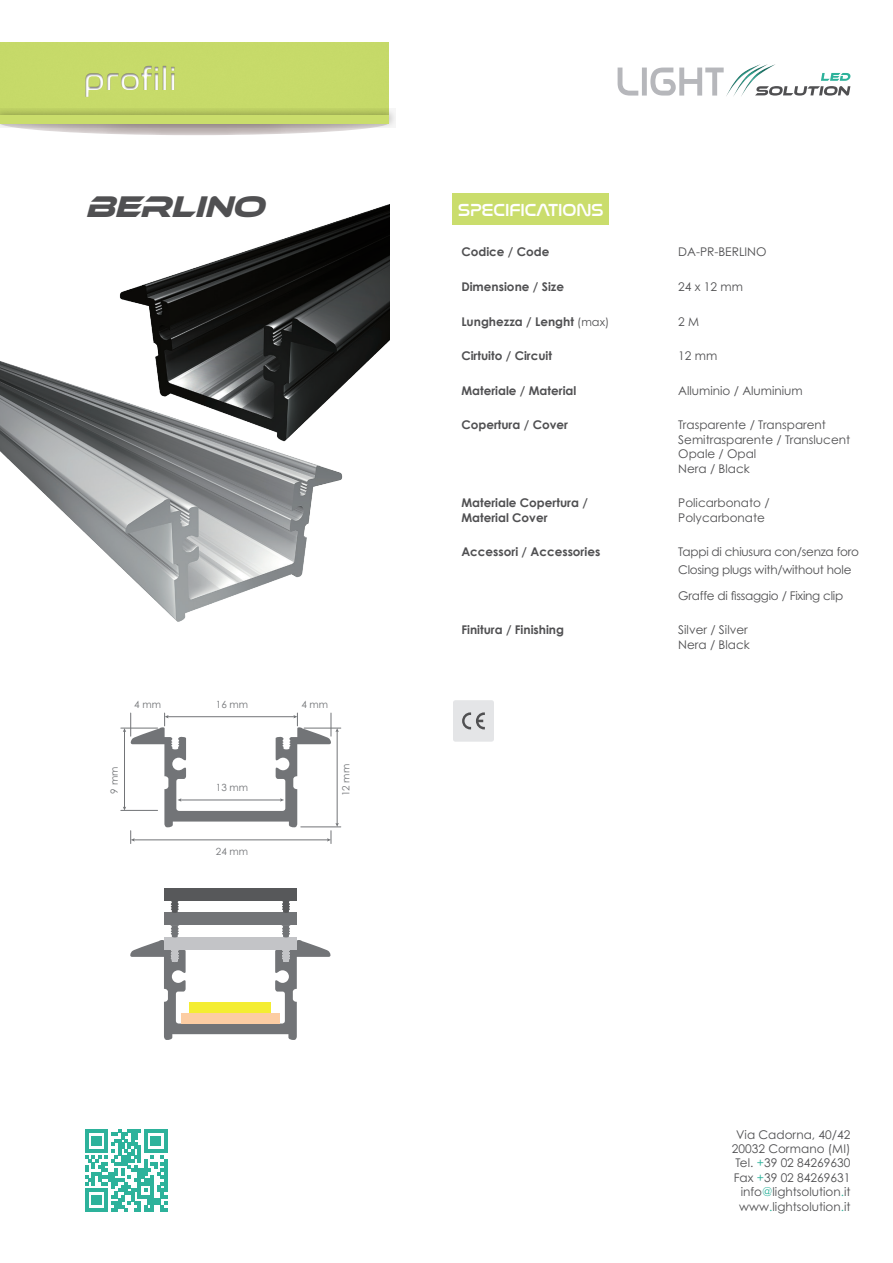
<style>
.page{position:relative;width:893px;height:1263px;background:#fff}
.page>*{position:absolute;margin:0;border:0;box-sizing:border-box;transform-origin:0 0}
.t1{font:31.5px "Nasalization Rg";color:#fff}
.t2{font:italic 30.75px "Ethnocentric Rg";letter-spacing:-.02em;color:#505052}
.t3{font:18px "Nasalization Rg";letter-spacing:-.04em;color:#fff}
.t4{font:12px/14.4px "Century Gothic";color:#505052}
.t5{font:700 12px "Century Gothic";color:#505052}
.t6{font:12px/18px "Century Gothic";letter-spacing:-.02em;color:#505052}
.t7{font:9.9px "Century Gothic";color:#727477}
.s1{font-weight:400;font-size:11.25px}
.s2{color:#2db29b}
</style>
<div class="page">
<svg style="left:0;top:110px;width:389px;height:25px;background:#c9c1c0"></svg>
<div style="left:0;top:42px;width:64px;height:66px;background:#c6da69"></div>
<svg style="left:0;top:108px;width:396px;height:20px;background:#b4b19b"></svg>
<div style="left:0;top:115px;width:389px;height:9px;background:#cadd6c"></div>
<svg style="left:85px;top:1129px;width:82px;height:82px"></svg>
<svg style="left:618px;top:68px;width:106px;height:28px"></svg>
<svg style="left:776px;top:73px;width:74px;height:23px"></svg>
<img style="left:726px;top:64px;width:50px;height:32px">
<img style="left:0;top:361px;width:311px;height:261px">
<hr style="left:304px;top:728px;width:37px;height:1px;background:#727477">
<hr style="left:121px;top:728px;width:37px;height:1px;background:#727477">
<hr style="left:121px;top:810px;width:37px;height:1px;background:#727477">
<hr style="left:301px;top:827px;width:40px;height:1px;background:#727477">
<svg style="left:123px;top:713px;width:216px;height:130px"></svg>
<svg style="left:130px;top:925px;width:201px;height:115px"></svg>
<div style="left:164px;top:913px;width:133px;height:12px;background:#727477"></div>
<svg style="left:170px;top:900px;width:10px;height:13px"></svg>
<svg style="left:281px;top:900px;width:10px;height:13px"></svg>
<div style="left:164px;top:888px;width:133px;height:12px;background:#57585a"></div>
<div style="left:181px;top:1013px;width:99px;height:10px;background:#fccda3"></div>
<div style="left:189px;top:1002px;width:82px;height:11px;background:#f4ed32"></div>
<img style="left:64px;top:204px;width:325px;height:304px">
<div style="left:64px;top:41px;width:444px;height:77px;background:#231f20;opacity:.53"></div>
<div style="left:453px;top:194px;width:156px;height:31px;background:#cadd6c"></div>
<div style="left:455px;top:702px;width:37px;height:37px;background:#e4e5e7"></div>
<div style="left:453px;top:700px;width:41px;height:42px;border:4px solid #e4e5e7"></div>
<svg style="left:462px;top:712px;width:23px;height:17px"></svg>
<h1 class="t1" style="left:83px;top:51px;width:95px">profili</h1>
<h2 class="t2" style="left:85px;top:188px;width:181px">BERLINO</h2>
<h3 class="t3" style="left:458px;top:193px;width:147px">SPECIFICATIONS</h3>
<p class="t5" style="left:461px;top:243px;width:90px">Codice / Code</p>
<p class="t4" style="left:678px;top:245px;width:90px">DA-PR-BERLINO</p>
<p class="t5" style="left:461px;top:278px;width:104px">Dimensione / Size</p>
<p class="t4" style="left:678px;top:279px;width:66px">24 x 12 mm</p>
<p class="t5" style="left:461px;top:312px;width:149px">Lunghezza / Lenght <span class="s1">(max)</span></p>
<p class="t4" style="left:678px;top:314px;width:22px">2 M</p>
<p class="t5" style="left:461px;top:347px;width:92px">Cirtuito / Circuit</p>
<p class="t4" style="left:678px;top:349px;width:41px">12 mm</p>
<p class="t5" style="left:461px;top:381px;width:116px">Materiale / Material</p>
<p class="t4" style="left:678px;top:383px;width:126px">Alluminio / Aluminium</p>
<p class="t5" style="left:461px;top:416px;width:108px">Copertura / Cover</p>
<p class="t4" style="left:678px;top:418px;width:173px">Trasparente / Transparent<br>Semitrasparente / Translucent<br>Opale / Opal<br>Nera / Black</p>
<p class="t5" style="left:461px;top:494px;width:128px">Materiale Copertura /</p>
<p class="t4" style="left:678px;top:496px;width:93px">Policarbonato /</p>
<p class="t5" style="left:461px;top:508px;width:88px">Material Cover</p>
<p class="t4" style="left:678px;top:510px;width:88px">Polycarbonate</p>
<p class="t5" style="left:461px;top:543px;width:140px">Accessori / Accessories</p>
<p class="t6" style="left:678px;top:543px;width:182px">Tappi di chiusura con/senza foro<br>Closing plugs with/without hole</p>
<p class="t6" style="left:678px;top:586px;width:166px">Graffe di fissaggio / Fixing clip</p>
<p class="t5" style="left:461px;top:621px;width:104px">Finitura / Finishing</p>
<p class="t4" style="left:678px;top:623px;width:73px">Silver / Silver<br>Nera / Black</p>
<p class="t7" style="left:216px;top:698px;width:34px">16 mm</p>
<p class="t7" style="left:134px;top:698px;width:28px">4 mm</p>
<p class="t7" style="left:301px;top:698px;width:28px">4 mm</p>
<p class="t7" style="left:108px;top:794px;width:28px;rotate:-90deg">9 mm</p>
<p class="t7" style="left:340px;top:796px;width:34px;rotate:-90deg">12 mm</p>
<p class="t7" style="left:216px;top:781px;width:34px">13 mm</p>
<p class="t7" style="left:216px;top:846px;width:34px">24 mm</p>
<p class="t4" style="left:732px;top:1127px;width:120px;text-align:right">Via Cadorna, 40/42<br>20032 Cormano (MI)<br>Tel. <span class="s2">+</span>39 02 84269630<br>Fax <span class="s2">+</span>39 02 84269631 info<span class="s2">@</span>lightsolution<span class="s2">.</span>it www<span class="s2">.</span>lightsolution<span class="s2">.</span>it</p>
</div>
